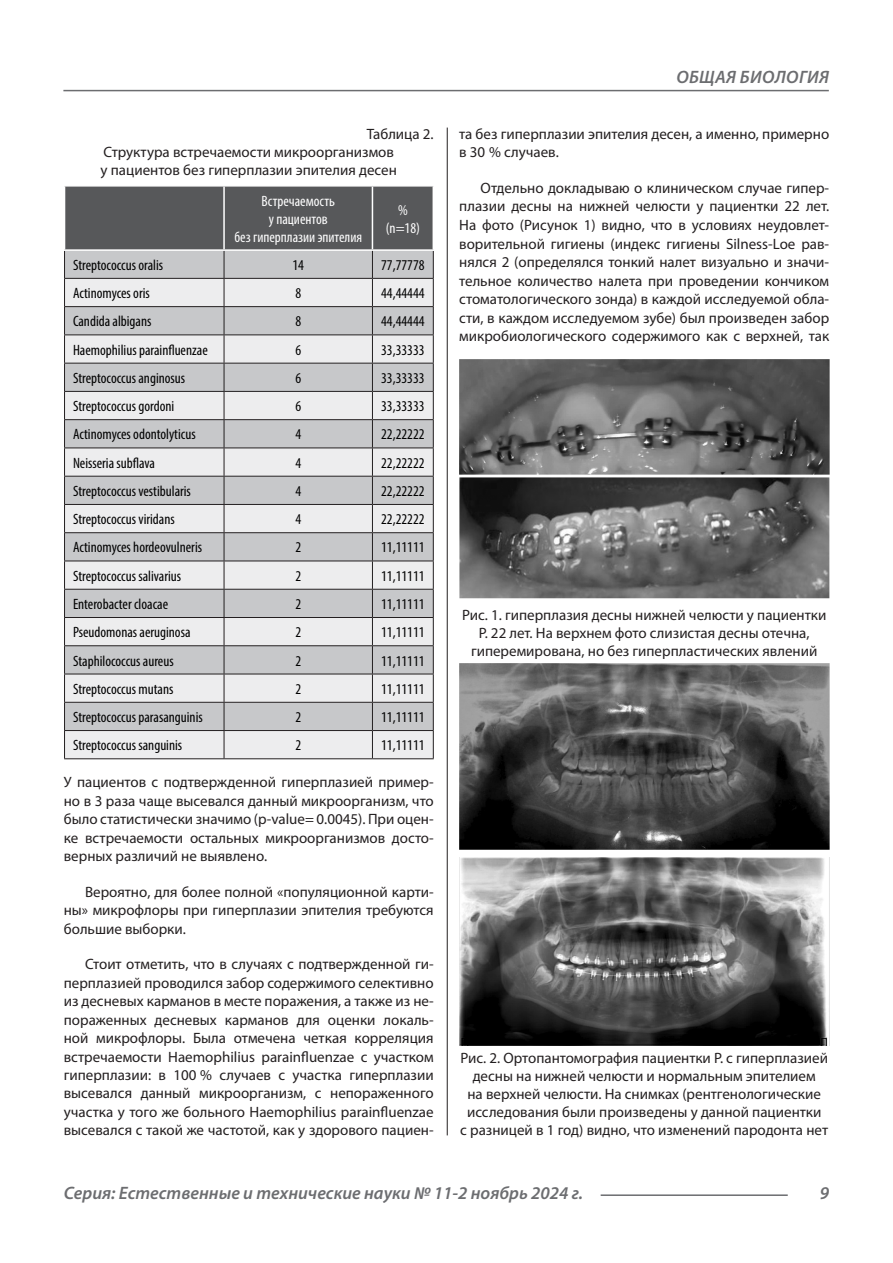
<style>
.page{position:relative;width:893px;height:1263px;background:#fff}
.page>*{position:absolute;margin:0;border:0;box-sizing:border-box;transform-origin:0 0}
.t1{font:italic 600 18px "Myriad Pro";color:#6c6d70}
.t2{font:italic 600 18px "Myriad Pro";letter-spacing:.02em;color:#6c6d70}
.Статья_текст{font:15px/18.5px "Myriad Pro";color:#231f20;text-align:justify}
.Таблица_Строка{font:condensed 15px "Myriad Pro";color:#000}
.Таблица_Заголовок_Яч{font:condensed 15px/18px "Myriad Pro";color:#fff;text-align:center}
</style>
<div class="page">
<hr style="left:447px;top:128px;width:1px;height:1007px;background:#231f20">
<hr style="left:63px;top:90px;width:766px;height:1px;background:#6c6d70">
<hr style="left:601px;top:1194px;width:187px;height:2px;background:#6c6d70">
<hr style="left:64px;top:758px;width:160px;height:1px;background:#231f20">
<hr style="left:224px;top:758px;width:148px;height:1px;background:#231f20">
<hr style="left:372px;top:758px;width:62px;height:1px;background:#231f20">
<svg style="left:64px;top:187px;width:370px;height:571px;background:#c4c4c6"></svg>
<hr style="left:64px;top:187px;width:1px;height:62px;background:#fff">
<hr style="left:223px;top:187px;width:2px;height:62px;background:#fff">
<hr style="left:372px;top:187px;width:1px;height:62px;background:#fff">
<hr style="left:433px;top:187px;width:1px;height:62px;background:#fff">
<hr style="left:64px;top:249px;width:160px;height:2px;background:#fff">
<hr style="left:224px;top:249px;width:148px;height:2px;background:#fff">
<hr style="left:372px;top:249px;width:62px;height:2px;background:#fff">
<img style="left:459px;top:359px;width:370px;height:115px">
<img style="left:459px;top:477px;width:370px;height:121px">
<img style="left:459px;top:664px;width:370px;height:186px">
<img style="left:459px;top:857px;width:369px;height:188px">
<p class="Статья_текст" style="left:367px;top:124px;width:68px">Таблица 2.</p>
<p class="Статья_текст" style="left:101px;top:143px;width:298px;line-height:18px">Структура встречаемости микроорганизмов у пациентов без гиперплазии эпителия десен</p>
<p class="Таблица_Заголовок_Яч" style="left:234px;top:191px;width:129px">Встречаемость<br>у пациентов<br>без гиперплазии эпителия</p>
<p class="Таблица_Заголовок_Яч" style="left:386px;top:200px;width:36px">% (n=18)</p>
<p class="Таблица_Строка" style="left:73px;top:256px;width:92px">Streptococcus oralis</p>
<p class="Таблица_Строка" style="left:292px;top:256px;width:13px">14</p>
<p class="Таблица_Строка" style="left:381px;top:256px;width:45px">77,77778</p>
<p class="Таблица_Строка" style="left:73px;top:284px;width:78px">Actinomyces oris</p>
<p class="Таблица_Строка" style="left:295px;top:284px;width:7px">8</p>
<p class="Таблица_Строка" style="left:381px;top:284px;width:45px">44,44444</p>
<p class="Таблица_Строка" style="left:73px;top:312px;width:80px">Candida albigans</p>
<p class="Таблица_Строка" style="left:295px;top:312px;width:7px">8</p>
<p class="Таблица_Строка" style="left:381px;top:312px;width:45px">44,44444</p>
<p class="Таблица_Строка" style="left:73px;top:341px;width:136px">Haemophilius parainfluenzae</p>
<p class="Таблица_Строка" style="left:295px;top:341px;width:7px">6</p>
<p class="Таблица_Строка" style="left:381px;top:341px;width:45px">33,33333</p>
<p class="Таблица_Строка" style="left:73px;top:369px;width:114px">Streptococcus anginosus</p>
<p class="Таблица_Строка" style="left:295px;top:369px;width:7px">6</p>
<p class="Таблица_Строка" style="left:381px;top:369px;width:45px">33,33333</p>
<p class="Таблица_Строка" style="left:73px;top:397px;width:103px">Streptococcus gordoni</p>
<p class="Таблица_Строка" style="left:295px;top:397px;width:7px">6</p>
<p class="Таблица_Строка" style="left:381px;top:397px;width:45px">33,33333</p>
<p class="Таблица_Строка" style="left:73px;top:425px;width:124px">Actinomyces odontolyticus</p>
<p class="Таблица_Строка" style="left:295px;top:425px;width:7px">4</p>
<p class="Таблица_Строка" style="left:381px;top:425px;width:45px">22,22222</p>
<p class="Таблица_Строка" style="left:73px;top:454px;width:83px">Neisseria subflava</p>
<p class="Таблица_Строка" style="left:295px;top:454px;width:7px">4</p>
<p class="Таблица_Строка" style="left:381px;top:454px;width:45px">22,22222</p>
<p class="Таблица_Строка" style="left:73px;top:482px;width:119px">Streptococcus vestibularis</p>
<p class="Таблица_Строка" style="left:295px;top:482px;width:7px">4</p>
<p class="Таблица_Строка" style="left:381px;top:482px;width:45px">22,22222</p>
<p class="Таблица_Строка" style="left:73px;top:510px;width:103px">Streptococcus viridans</p>
<p class="Таблица_Строка" style="left:295px;top:510px;width:7px">4</p>
<p class="Таблица_Строка" style="left:381px;top:510px;width:45px">22,22222</p>
<p class="Таблица_Строка" style="left:73px;top:538px;width:131px">Actinomyces hordeovulneris</p>
<p class="Таблица_Строка" style="left:295px;top:538px;width:7px">2</p>
<p class="Таблица_Строка" style="left:381px;top:538px;width:45px">11,11111</p>
<p class="Таблица_Строка" style="left:73px;top:567px;width:110px">Streptococcus salivarius</p>
<p class="Таблица_Строка" style="left:295px;top:567px;width:7px">2</p>
<p class="Таблица_Строка" style="left:381px;top:567px;width:45px">11,11111</p>
<p class="Таблица_Строка" style="left:73px;top:595px;width:97px">Enterobacter cloacae</p>
<p class="Таблица_Строка" style="left:295px;top:595px;width:7px">2</p>
<p class="Таблица_Строка" style="left:381px;top:595px;width:45px">11,11111</p>
<p class="Таблица_Строка" style="left:73px;top:623px;width:119px">Pseudomonas aeruginosa</p>
<p class="Таблица_Строка" style="left:295px;top:623px;width:7px">2</p>
<p class="Таблица_Строка" style="left:381px;top:623px;width:45px">11,11111</p>
<p class="Таблица_Строка" style="left:73px;top:651px;width:102px">Staphilococcus aureus</p>
<p class="Таблица_Строка" style="left:295px;top:651px;width:7px">2</p>
<p class="Таблица_Строка" style="left:381px;top:651px;width:45px">11,11111</p>
<p class="Таблица_Строка" style="left:73px;top:680px;width:102px">Streptococcus mutans</p>
<p class="Таблица_Строка" style="left:295px;top:680px;width:7px">2</p>
<p class="Таблица_Строка" style="left:381px;top:680px;width:45px">11,11111</p>
<p class="Таблица_Строка" style="left:73px;top:708px;width:131px">Streptococcus parasanguinis</p>
<p class="Таблица_Строка" style="left:295px;top:708px;width:7px">2</p>
<p class="Таблица_Строка" style="left:381px;top:708px;width:45px">11,11111</p>
<p class="Таблица_Строка" style="left:73px;top:736px;width:111px">Streptococcus sanguinis</p>
<p class="Таблица_Строка" style="left:295px;top:736px;width:7px">2</p>
<p class="Таблица_Строка" style="left:381px;top:736px;width:45px">11,11111</p>
<p class="Статья_текст" style="left:64px;top:773px;width:371px">У пациентов с подтвержденной гиперплазией пример&shy;но в 3 раза чаще высевался данный микроорганизм, что было статистически значимо (p-value= 0.0045). При оцен&shy;ке встречаемости остальных микроорганизмов досто&shy;верных различий не выявлено.</p>
<p class="Статья_текст" style="left:64px;top:882px;width:371px;text-indent:21px">Вероятно, для более полной «популяционной карти&shy;ны» микрофлоры при гиперплазии эпителия требуются большие выборки.</p>
<p class="Статья_текст" style="left:64px;top:955px;width:371px;text-indent:21px">Стоит отметить, что в случаях с подтвержденной ги&shy;перплазией проводился забор содержимого селективно из десневых карманов в месте поражения, а также из не&shy;пораженных десневых карманов для оценки локаль&shy;ной микрофлоры. Была отмечена четкая корреляция встречаемости Haemophilius parainfluenzae с участком гиперплазии: в 100 % случаев с участка гиперплазии высевался данный микроорганизм, с непораженного участка у того же больного Haemophilius parainfluenzae высевался с такой же частотой, как у здорового пациен-</p>
<p class="t2" style="left:676px;top:66px;width:154px">ОБЩАЯ БИОЛОГИЯ</p>
<p class="Статья_текст" style="left:459px;top:124px;width:371px">та без гиперплазии эпителия десен, а именно, примерно в 30 % случаев.</p>
<p class="Статья_текст" style="left:459px;top:178px;width:371px;text-indent:21px">Отдельно докладываю о клиническом случае гипер&shy;плазии десны на нижней челюсти у пациентки 22 лет.<br>На фото (Рисунок 1) видно, что в условиях неудовлет&shy;ворительной гигиены (индекс гигиены Silness-Loe рав&shy;нялся 2 (определялся тонкий налет визуально и значи&shy;тельное количество налета при проведении кончиком стоматологического зонда) в каждой исследуемой обла&shy;сти, в каждом исследуемом зубе) был произведен забор микробиологического содержимого как с верхней, так</p>
<p class="Статья_текст" style="left:462px;top:606px;width:366px;line-height:18px;text-align:center">Рис. 1. гиперплазия десны нижней челюсти у пациентки<br>Р. 22 лет. На верхнем фото слизистая десны отечна, гиперемирована, но без гиперпластических явлений</p>
<p class="Статья_текст" style="left:460px;top:1049px;width:369px;line-height:18px;text-align:center">Рис. 2. Ортопантомография пациентки Р. с гиперплазией десны на нижней челюсти и нормальным эпителием<br>на верхней челюсти. На снимках (рентгенологические исследования были произведены у данной пациентки<br>с разницей в 1 год) видно, что изменений пародонта нет</p>
<p class="t1" style="left:64px;top:1182px;width:521px">Серия: Естественные и технические науки № 11-2 ноябрь 2024 г.</p>
<p class="t1" style="left:820px;top:1182px;width:11px">9</p>
</div>
